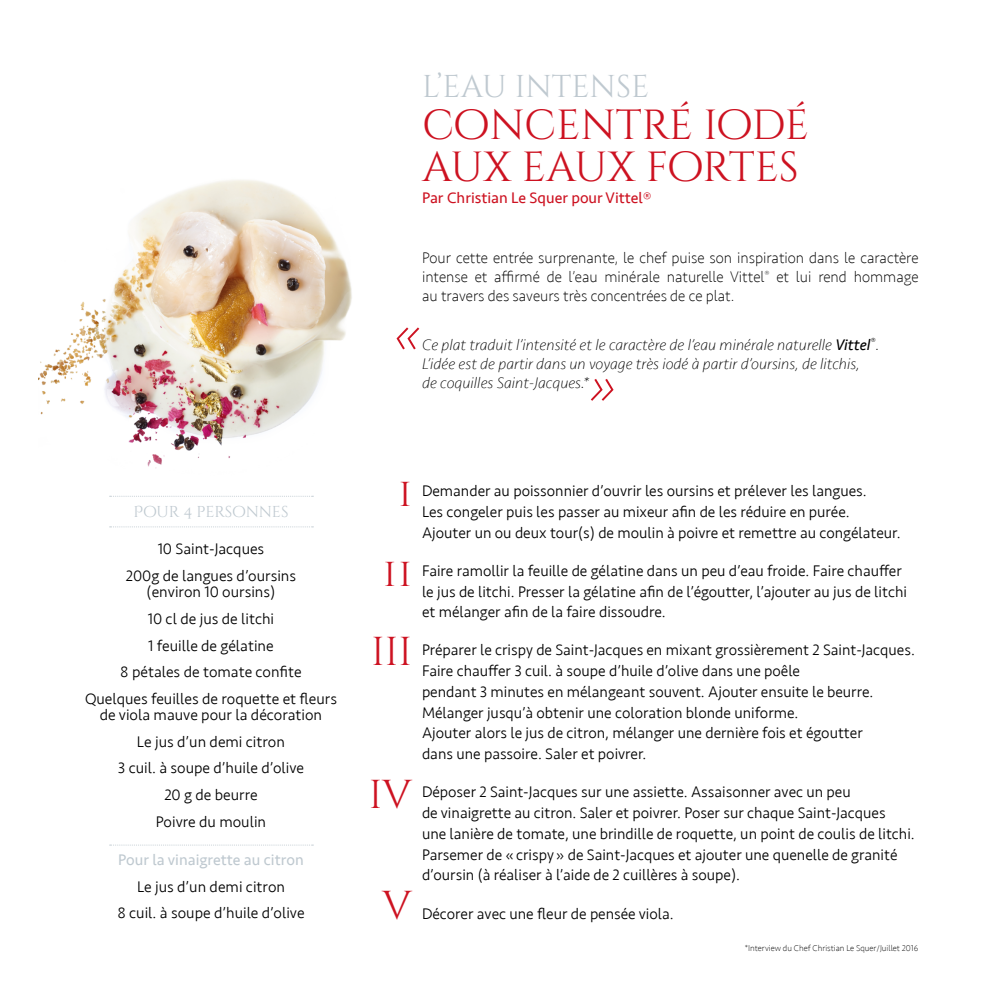
<style>
.page{position:relative;width:993px;height:993px;background:#fff}
.page>*{position:absolute;margin:0;border:0;box-sizing:border-box;transform-origin:0 0}
.t1{font:italic 200 54.25px "Seravek";color:#cd1221}
.t2{font:42px/42px "Cinzel Decorative";color:#cd1221}
.t3{font:40.25px/79.5px "Cinzel Decorative";color:#cd1221;text-align:justify}
.t4{font:31.5px "Cinzel Decorative";color:#bfc9d0}
.t5{font:300 15.75px/26.6px "Seravek";color:#000}
.t6{font:200 15.75px/19.2px "Seravek";color:#000;text-align:justify}
.t7{font:italic 200 15.75px/19.2px "Seravek";color:#000}
.t8{font:15.75px "Seravek";color:#cd1221}
.t9{font:15.75px "Seravek";color:#bfc9d0}
.t10{font:15.75px "Cinzel Decorative";letter-spacing:-.005em;color:#bfc9d0}
.t11{font:200 8.75px "Seravek";color:#000}
.s1{font-weight:400}
</style>
<div class="page">
<img style="left:39px;top:180px;width:313px;height:289px">
<svg style="left:110px;top:526px;width:203px;height:1px"></svg>
<svg style="left:110px;top:844px;width:203px;height:1px"></svg>
<p class="t10" style="left:133px;top:501px;width:157px">POUR 4 PERSONNES</p>
<p class="t5" style="left:126px;top:535px;width:172px;text-align:center">10 Saint-Jacques<br>200g de langues d’oursins</p>
<p class="t5" style="left:85px;top:579px;width:253px;text-align:center">(environ 10 oursins)<br>10 cl de jus de litchi<br>1 feuille de gélatine<br>8 pétales de tomate confite<br>Quelques feuilles de roquette et fleurs</p>
<p class="t5" style="left:100px;top:701px;width:224px;text-align:center">de viola mauve pour la décoration<br>Le jus d’un demi citron<br>3 cuil. à soupe d’huile d’olive<br>20 g de beurre<br>Poivre du moulin</p>
<p class="t9" style="left:118px;top:847px;width:187px">Pour la vinaigrette au citron</p>
<p class="t5" style="left:117px;top:873px;width:189px;text-align:center">Le jus d’un demi citron<br>8 cuil. à soupe d’huile d’olive</p>
<h3 class="t4" style="left:422px;top:67px;width:229px">L’EAU INTENSE</h3>
<h2 class="t2" style="left:422px;top:104px;width:388px">CONCENTRÉ IODÉ<br>AUX EAUX FORTES</h2>
<p class="t8" style="left:422px;top:186px;width:231px">Par Christian Le Squer pour Vittel®</p>
<p class="t6" style="left:422px;top:248px;width:498px">Pour cette entrée surprenante, le chef puise son inspiration dans le caractère intense et affirmé de l’eau minérale naturelle Vittel<sup>®</sup> et lui rend hommage au travers des saveurs très concentrées de ce plat.</p>
<h1 class="t1" style="left:393px;top:302px;width:30px">«</h1>
<p class="t7" style="left:422px;top:335px;width:458px">Ce plat traduit l’intensité et le caractère de l’eau minérale naturelle <span class="s1">Vittel</span><sup>®</sup>.<br>L’idée est de partir dans un voyage très iodé à partir d’oursins, de litchis,<br>de coquilles Saint-Jacques.*</p>
<h1 class="t1" style="left:588px;top:353px;width:30px">»</h1>
<h3 class="t3" style="left:371px;top:453px;width:42px;text-indent:27px">1<br>11<br>III</h3>
<h3 class="t3" style="left:368px;top:754px;width:45px">IV</h3>
<h3 class="t3" style="left:382px;top:865px;width:31px">V</h3>
<p class="t5" style="left:422px;top:480px;width:480px;line-height:20.7px">Demander au poissonnier d’ouvrir les oursins et prélever les langues.<br>Les congeler puis les passer au mixeur afin de les réduire en purée.<br>Ajouter un ou deux tour(s) de moulin à poivre et remettre au congélateur.</p>
<p class="t5" style="left:422px;top:560px;width:486px;line-height:20.8px">Faire ramollir la feuille de gélatine dans un peu d’eau froide. Faire chauffer le jus de litchi. Presser la gélatine afin de l’égoutter, l’ajouter au jus de litchi et mélanger afin de la faire dissoudre.</p>
<p class="t5" style="left:422px;top:640px;width:494px;line-height:20.7px">Préparer le crispy de Saint-Jacques en mixant grossièrement 2 Saint-Jacques.<br>Faire chauffer 3 cuil. à soupe d’huile d’olive dans une poêle<br>pendant 3 minutes en mélangeant souvent. Ajouter ensuite le beurre.<br>Mélanger jusqu’à obtenir une coloration blonde uniforme.<br>Ajouter alors le jus de citron, mélanger une dernière fois et égoutter<br>dans une passoire. Saler et poivrer.</p>
<p class="t5" style="left:422px;top:781px;width:494px;line-height:20.8px">Déposer 2 Saint-Jacques sur une assiette. Assaisonner avec un peu<br>de vinaigrette au citron. Saler et poivrer. Poser sur chaque Saint-Jacques<br>une lanière de tomate, une brindille de roquette, un point de coulis de litchi.<br>Parsemer de «crispy» de Saint-Jacques et ajouter une quenelle de granité d’oursin (à réaliser à l’aide de 2 cuillères à soupe).</p>
<p class="t5" style="left:422px;top:899px;width:253px">Décorer avec une fleur de pensée viola.</p>
<p class="t11" style="left:744px;top:943px;width:175px">*Interview du Chef Christian Le Squer/Juillet 2016</p>
</div>
